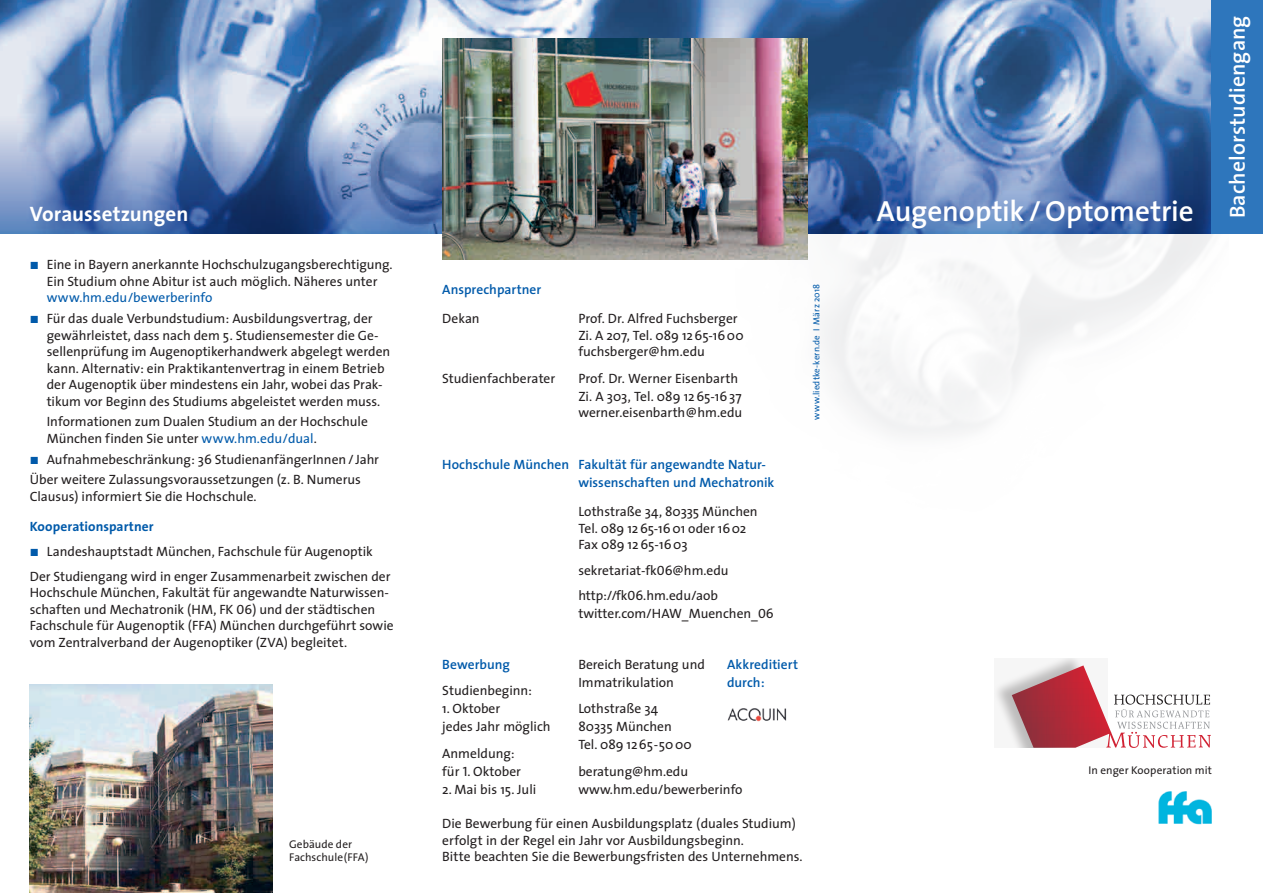
<style>
.page{position:relative;width:1263px;height:893px;background:#fff}
.page>*{position:absolute;margin:0;border:0;box-sizing:border-box;transform-origin:0 0}
.Headline{font:600 29.25px "The Sans";color:#fff}
.Headline-2{font:600 21.75px "The Sans";letter-spacing:.005em;color:#fff}
.t1{font:700 21px "The Sans";color:#fff}
._2_Fliest{font:13.5px/16.5px "The Sans";color:#231f20}
.Headline-3{font:600 13.5px/18px "The Sans";color:#015aaa}
._2_Fliest-2{font:700 13.5px "The Sans";letter-spacing:.005em;color:#015aaa}
.Tabelle_allg{font:11.25px/13.5px "The Sans";letter-spacing:.005em;color:#231f20}
._2_Fliest-3{font:9px "The Sans";letter-spacing:.015em;color:#015aaa}
.s1{font-family:"The Sans Expert";font-size:10.5px;color:#015aaa}
.s2{color:#015aaa}
.s3{font-family:"The Sans Caps"}
</style>
<div class="page">
<img style="left:442px;top:234px;width:771px;height:201px">
<img style="left:30px;top:685px;width:242px;height:208px">
<svg style="left:0;top:0;width:1212px;height:234px;background:#6a89b6"></svg>
<img style="left:442px;top:38px;width:366px;height:221px">
<div style="left:1212px;top:0;width:51px;height:234px;background:#2e76bc"></div>
<svg style="left:994px;top:658px;width:88px;height:80px;fill:#f6f6f6"></svg>
<img style="left:1012px;top:665px;width:94px;height:83px">
<svg style="left:1106px;top:695px;width:105px;height:53px"></svg>
<img style="left:1158px;top:791px;width:54px;height:34px">
<img style="left:727px;top:708px;width:60px;height:14px">
<p class="t1" style="left:30px;top:197px;width:160px">Voraussetzungen</p>
<p class="_2_Fliest" style="left:47px;top:256px;width:347px;text-indent:-17px"><span class="s1">ó</span> Eine in Bayern anerkannte Hochschulzugangsberechtigung.<br>Ein Studium ohne Abitur ist auch möglich. Näheres unter <span class="s2">www.hm.edu/bewerberinfo</span></p>
<p class="_2_Fliest" style="left:47px;top:310px;width:345px;text-indent:-17px"><span class="s1">ó</span> Für das duale Verbundstudium: Ausbildungsvertrag, der gewährleistet, dass nach dem 5. Studiensemester die Ge&shy;sellenprüfung im Augenoptikerhandwerk abgelegt werden kann. Alternativ: ein Praktikantenvertrag in einem Betrieb der Augenoptik über mindestens ein Jahr, wobei das Prak&shy;tikum vor Beginn des Studiums abgeleistet werden muss.</p>
<p class="_2_Fliest" style="left:47px;top:413px;width:323px">Informationen zum Dualen Studium an der Hochschule<br>München finden Sie unter <span class="s2">www.hm.edu/dual</span>.</p>
<p class="_2_Fliest" style="left:30px;top:450px;width:351px"><span class="s1">ó</span> Aufnahmebeschränkung: 36 StudienanfängerInnen/ Jahr</p>
<p class="_2_Fliest" style="left:30px;top:471px;width:333px">Über weitere Zulassungsvoraussetzungen (z. B. Numerus<br>Clausus) informiert Sie die Hochschule.</p>
<p class="_2_Fliest-2" style="left:30px;top:515px;width:125px">Kooperationspartner</p>
<p class="_2_Fliest" style="left:30px;top:542px;width:344px"><span class="s1">ó</span> Landeshauptstadt München, Fachschule für Augenoptik</p>
<p class="_2_Fliest" style="left:30px;top:567px;width:365px">Der Studiengang wird in enger Zusammenarbeit zwischen der Hochschule München, Fakultät für angewandte Naturwissen&shy;schaften und Mechatronik (HM, FK <span class="s3">06</span>) und der städtischen Fachschule für Augenoptik (FFA) München durchgeführt sowie vom Zentralverband der Augenoptiker (ZVA) begleitet.</p>
<p class="Tabelle_allg" style="left:289px;top:837px;width:81px">Gebäude der<br>Fachschule(FFA)</p>
<p class="Headline-3" style="left:442px;top:280px;width:101px">Ansprechpartner</p>
<p class="_2_Fliest" style="left:442px;top:310px;width:39px">Dekan</p>
<p class="_2_Fliest" style="left:578px;top:310px;width:167px">Prof. Dr. Alfred Fuchsberger<br>Zi. A 207, Tel. 089 1265-1600 fuchsberger@hm.edu</p>
<p class="_2_Fliest" style="left:442px;top:370px;width:115px">Studienfachberater</p>
<p class="_2_Fliest" style="left:578px;top:369px;width:165px;line-height:18px">Prof. Dr. Werner Eisenbarth<br>Zi. A 303, Tel. 089 1265-1637</p>
<p class="_2_Fliest" style="left:578px;top:404px;width:165px">werner.eisenbarth@hm.edu</p>
<p class="_2_Fliest-3" style="left:809px;top:420px;width:137px;rotate:-90deg">www.liedtke-kern.de I März 2018</p>
<p class="Headline-3" style="left:578px;top:455px;width:198px;text-indent:-136px">Hochschule München Fakultät für angewandte Natur&shy;wissenschaften und Mechatronik</p>
<p class="_2_Fliest" style="left:578px;top:503px;width:181px">Lothstraße 34, 80335 München<br>Tel. 089 1265-1601 oder 1602<br>Fax 089 1265-1603</p>
<p class="_2_Fliest" style="left:578px;top:561px;width:152px">sekretariat-fk<span class="s3">0</span>6@hm.edu</p>
<p class="_2_Fliest" style="left:578px;top:586px;width:197px;line-height:18px">http://fk<span class="s3">0</span>6.hm.edu/aob twitter.com/HAW_Muenchen_<span class="s3">0</span>6</p>
<p class="Headline-3" style="left:442px;top:655px;width:69px">Bewerbung</p>
<p class="_2_Fliest" style="left:442px;top:682px;width:91px">Studienbeginn:</p>
<p class="_2_Fliest" style="left:442px;top:699px;width:110px;line-height:18px">1. Oktober<br>jedes Jahr möglich</p>
<p class="_2_Fliest" style="left:442px;top:744px;width:80px;line-height:18px">Anmeldung: für <span class="s3">1</span>. Oktober</p>
<p class="_2_Fliest" style="left:442px;top:781px;width:96px">2. Mai bis 15. Juli</p>
<p class="Headline-3" style="left:727px;top:655px;width:72px">Akkreditiert durch:</p>
<p class="_2_Fliest" style="left:578px;top:655px;width:128px;line-height:18px">Bereich Beratung und<br>Immatrikulation</p>
<p class="_2_Fliest" style="left:578px;top:699px;width:115px;line-height:18px">Lothstraße 34<br>80335 München<br>Tel. 089 1265-5000</p>
<p class="_2_Fliest" style="left:578px;top:762px;width:166px;line-height:18px">beratung@hm.edu www.hm.edu/bewerberinfo</p>
<p class="_2_Fliest" style="left:442px;top:815px;width:362px">Die Bewerbung für einen Ausbildungsplatz (duales Studium) erfolgt in der Regel ein Jahr vor Ausbildungsbeginn.<br>Bitte beachten Sie die Bewerbungsfristen des Unternehmens.</p>
<p class="Headline" style="left:877px;top:187px;width:318px">Augenoptik / Optometrie</p>
<p class="Headline-2" style="left:1219px;top:218px;width:204px;rotate:-90deg">Bachelorstudiengang</p>
<p class="Tabelle_allg" style="left:1088px;top:763px;width:125px">In enger Kooperation mit</p>
</div>
